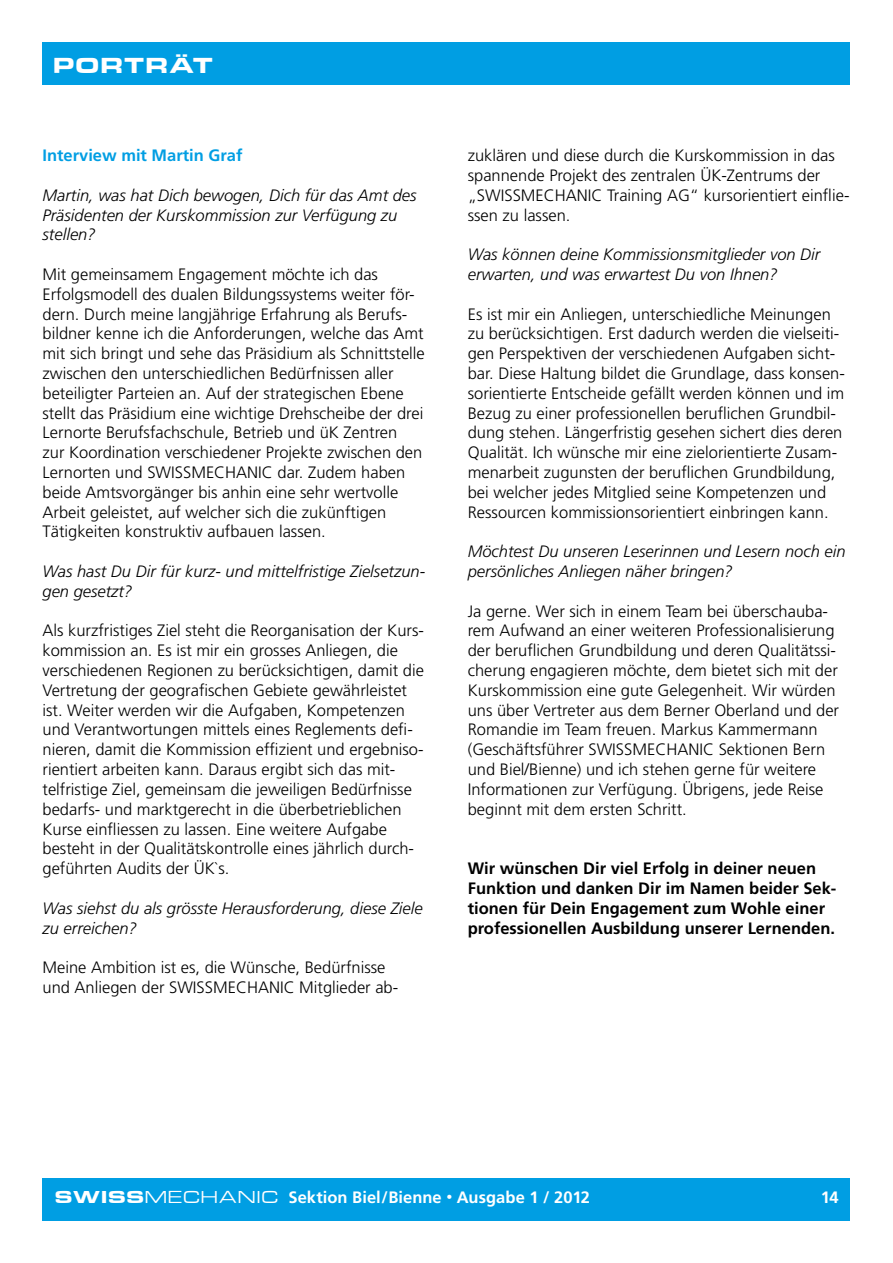
<style>
.page{position:relative;width:893px;height:1263px;background:#fff}
.page>*{position:absolute;margin:0;border:0;box-sizing:border-box;transform-origin:0 0}
.t1{font:700 22.5px "Eurostile MN Extended";letter-spacing:.065em;color:#fff;scale:1.05 1}
.t2{font:300 16.5px/19.8px "Frutiger";color:#000}
.t3{font:italic 300 16.5px/19.8px "Frutiger";color:#000}
.t4{font:700 16.5px/19.8px "Frutiger";color:#000}
.t5{font:700 16.5px "Frutiger";color:#fff}
.t6{font:700 16.5px "Frutiger";color:#009ee3}
.s1{font-family:"Eurostile MN Extended";font-size:18px}
.s2{font-family:"Eurostile MN Extended";font-weight:400;font-size:18px}
.s3{font-size:12px}
</style>
<div class="page">
<div style="left:43px;top:1178px;width:807px;height:42px;background:#009ee3"></div>
<div style="left:43px;top:43px;width:807px;height:42px;background:#009ee3"></div>
<h1 class="t1" style="left:53px;top:53px;width:153px">PORTRÄT</h1>
<p class="t6" style="left:43px;top:146px;width:201px">Interview mit Martin Graf</p>
<p class="t3" style="left:43px;top:185px;width:376px">Martin, was hat Dich bewogen, Dich für das Amt des<br>Präsidenten der Kurskommission zur Verfügung zu stellen?</p>
<p class="t2" style="left:43px;top:265px;width:384px">Mit gemeinsamem Engagement möchte ich das Erfolgsmodell des dualen Bildungssystems weiter för&shy;dern. Durch meine langjährige Erfahrung als Berufs&shy;bildner kenne ich die Anforderungen, welche das Amt mit sich bringt und sehe das Präsidium als Schnittstelle zwischen den unterschiedlichen Bedürfnissen aller beteiligter Parteien an. Auf der strategischen Ebene stellt das Präsidium eine wichtige Drehscheibe der drei Lernorte Berufsfachschule, Betrieb und üK Zentren<br>zur Koordination verschiedener Projekte zwischen den Lernorten und SWISSMECHANIC dar. Zudem haben beide Amtsvorgänger bis anhin eine sehr wertvolle Arbeit geleistet, auf welcher sich die zukünftigen Tätigkeiten konstruktiv aufbauen lassen.</p>
<p class="t3" style="left:43px;top:562px;width:384px">Was hast Du Dir für kurz- und mittelfristige Zielsetzun&shy;gen gesetzt?</p>
<p class="t2" style="left:43px;top:621px;width:383px">Als kurzfristiges Ziel steht die Reorganisation der Kurs&shy;kommission an. Es ist mir ein grosses Anliegen, die verschiedenen Regionen zu berücksichtigen, damit die Vertretung der geografischen Gebiete gewährleistet ist. Weiter werden wir die Aufgaben, Kompetenzen und Verantwortungen mittels eines Reglements defi&shy;nieren, damit die Kommission effizient und ergebniso&shy;rientiert arbeiten kann. Daraus ergibt sich das mit&shy;telfristige Ziel, gemeinsam die jeweiligen Bedürfnisse bedarfs- und marktgerecht in die überbetrieblichen Kurse einfliessen zu lassen. Eine weitere Aufgabe besteht in der Qualitätskontrolle eines jährlich durch&shy;geführten Audits der ÜK`s.</p>
<p class="t3" style="left:43px;top:898px;width:382px">Was siehst du als grösste Herausforderung, diese Ziele zu erreichen?</p>
<p class="t2" style="left:43px;top:958px;width:357px">Meine Ambition ist es, die Wünsche, Bedürfnisse und Anliegen der SWISSMECHANIC Mitglieder ab-</p>
<p class="t2" style="left:468px;top:146px;width:383px">zuklären und diese durch die Kurskommission in das spannende Projekt des zentralen ÜK-Zentrums der „SWISSMECHANIC Training AG“ kursorientiert einflie&shy;ssen zu lassen.</p>
<p class="t3" style="left:468px;top:245px;width:354px">Was können deine Kommissionsmitglieder von Dir erwarten, und was erwartest Du von Ihnen?</p>
<p class="t2" style="left:468px;top:304px;width:379px">Es ist mir ein Anliegen, unterschiedliche Meinungen zu berücksichtigen. Erst dadurch werden die vielseiti&shy;gen Perspektiven der verschiedenen Aufgaben sicht&shy;bar. Diese Haltung bildet die Grundlage, dass konsen&shy;sorientierte Entscheide gefällt werden können und im Bezug zu einer professionellen beruflichen Grundbil&shy;dung stehen. Längerfristig gesehen sichert dies deren Qualität. Ich wünsche mir eine zielorientierte Zusam&shy;menarbeit zugunsten der beruflichen Grundbildung, bei welcher jedes Mitglied seine Kompetenzen und Ressourcen kommissionsorientiert einbringen kann.</p>
<p class="t3" style="left:468px;top:542px;width:379px">Möchtest Du unseren Leserinnen und Lesern noch ein persönliches Anliegen näher bringen?</p>
<p class="t2" style="left:468px;top:601px;width:373px">Ja gerne. Wer sich in einem Team bei überschauba&shy;rem Aufwand an einer weiteren Professionalisierung der beruflichen Grundbildung und deren Qualitätssi&shy;cherung engagieren möchte, dem bietet sich mit der Kurskommission eine gute Gelegenheit. Wir würden uns über Vertreter aus dem Berner Oberland und der Romandie im Team freuen. Markus Kammermann (Geschäftsführer SWISSMECHANIC Sektionen Bern und Biel/Bienne) und ich stehen gerne für weitere Informationen zur Verfügung. Übrigens, jede Reise beginnt mit dem ersten Schritt.</p>
<p class="t4" style="left:468px;top:858px;width:370px">Wir wünschen Dir viel Erfolg in deiner neuen Funktion und danken Dir im Namen beider Sek&shy;tionen für Dein Engagement zum Wohle einer professionellen Ausbildung unserer Lernenden.</p>
<p class="t5" style="left:55px;top:1187px;width:536px"><span class="s1">SWISS</span><span class="s2">MECHANIC</span> Sektion Biel/Bienne <span class="s3">•</span> Ausgabe 1 / 2012</p>
<p class="t5" style="left:821px;top:1188px;width:19px">14</p>
</div>
